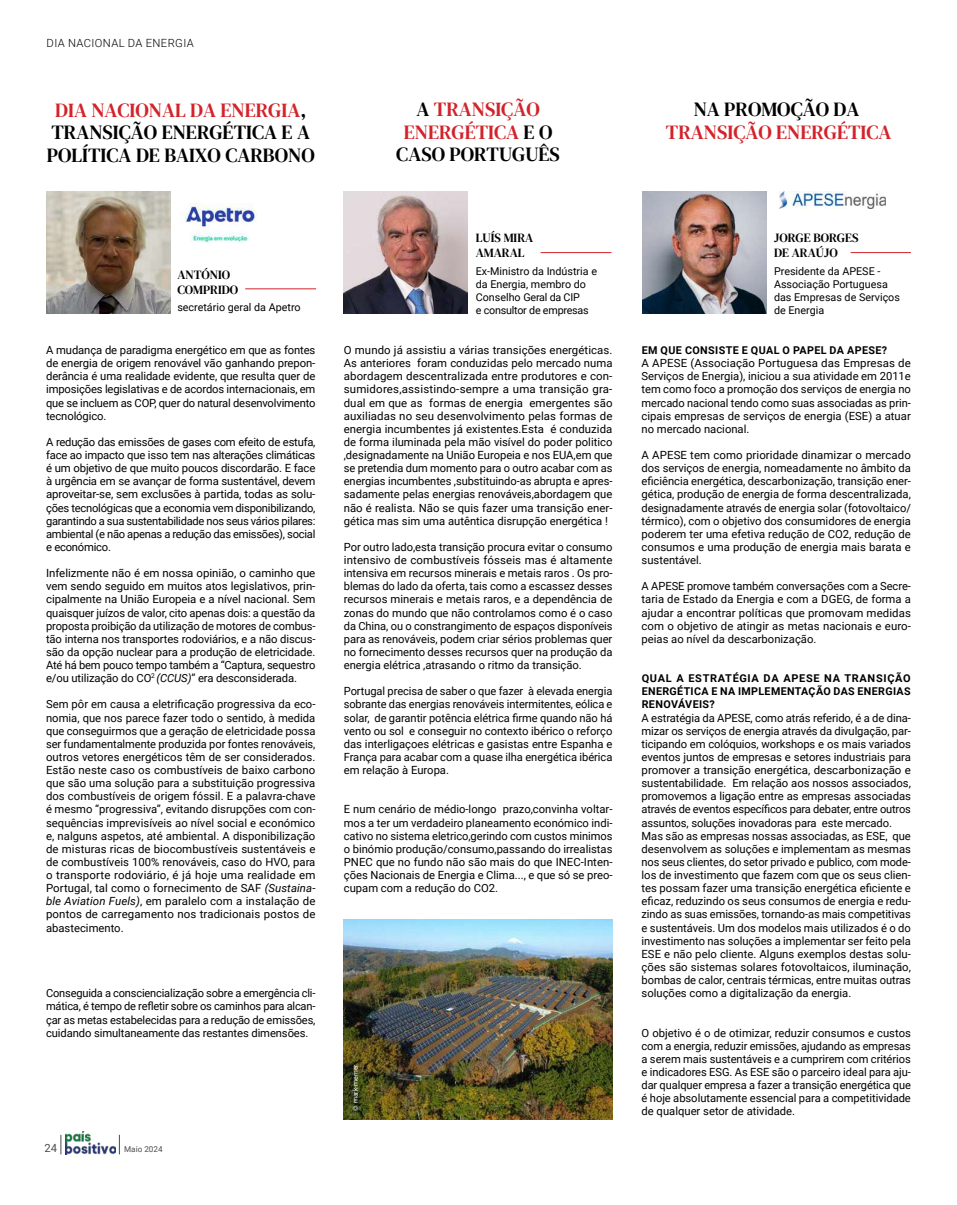
<style>
.page{position:relative;width:957px;height:1205px;background:#fff}
.page>*{position:absolute;margin:0;border:0;box-sizing:border-box;transform-origin:0 0}
.t1{font:20px/22.5px "DM Serif Text";color:#000;text-align:center}
.t2{font:20px/22.5px "DM Serif Text";color:#d2232a;text-align:center}
.t3{font:12.5px/15px "DM Serif Text";color:#000}
.t4{font:11.25px/13.1px "Roboto";letter-spacing:-.005em;color:#000;text-align:justify}
.t5{font:300 11.25px "Roboto";letter-spacing:.035em;color:#000}
.t6{font:11.25px "Roboto";color:#4d4d4f}
.t7{font:10.75px/12.9px "Roboto";color:#000}
.t8{font:700 10.75px/13.1px "Roboto";letter-spacing:.035em;color:#000;text-align:justify}
.t9{font:8.12px "Roboto";color:#4d4d4f}
.t10{font:6.88px "Roboto";color:#fff}
.s1{color:#d2232a}
.s2{font-style:italic}
.s3{color:#000}
</style>
<div class="page">
<img style="left:65px;top:1132px;width:51px;height:22px">
<svg style="left:61px;top:1135px;width:1px;height:19px"></svg>
<svg style="left:119px;top:1135px;width:1px;height:19px"></svg>
<img style="left:46px;top:191px;width:124px;height:123px">
<hr style="left:245px;top:288px;width:71px;height:1px;background:#d2232a">
<hr style="left:540px;top:252px;width:71px;height:1px;background:#d2232a">
<img style="left:183px;top:204px;width:74px;height:39px">
<img style="left:642px;top:191px;width:124px;height:123px">
<img style="left:779px;top:192px;width:106px;height:16px">
<img style="left:344px;top:191px;width:124px;height:123px">
<hr style="left:850px;top:252px;width:61px;height:1px;background:#d2232a">
<img style="left:344px;top:919px;width:268px;height:201px">
<p class="t5" style="left:47px;top:36px;width:149px">DIA NACIONAL DA ENERGIA</p>
<h1 class="t1" style="left:47px;top:99px;width:269px"><span class="s1">DIA NACIONAL DA ENERGIA</span>,<br>TRANSIÇÃO ENERGÉTICA E A<br>POLÍTICA DE BAIXO CARBONO</h1>
<p class="t3" style="left:177px;top:267px;width:62px">ANTÓNIO<br>COMPRIDO</p>
<p class="t7" style="left:177px;top:301px;width:125px">secretário geral da Apetro</p>
<p class="t4" style="left:46px;top:343px;width:271px">A mudança de paradigma energético em que as fontes de energia de origem renovável vão ganhando prepon&shy;derância é uma realidade evidente, que resulta quer de imposições legislativas e de acordos internacionais, em que se incluem as COP, quer do natural desenvolvimento tecnológico.</p>
<p class="t4" style="left:46px;top:435px;width:271px">A redução das emissões de gases com efeito de estufa, face ao impacto que isso tem nas alterações climáticas é um objetivo de que muito poucos discordarão. E face à urgência em se avançar de forma sustentável, devem aproveitar-se, sem exclusões à partida, todas as solu&shy;ções tecnológicas que a economia vem disponibilizando, garantindo a sua sustentabilidade nos seus vários pilares: ambiental (e não apenas a redução das emissões), social e económico.</p>
<p class="t4" style="left:46px;top:566px;width:271px">Infelizmente não é em nossa opinião, o caminho que vem sendo seguido em muitos atos legislativos, prin&shy;cipalmente na União Europeia e a nível nacional. Sem quaisquer juízos de valor, cito apenas dois: a questão da proposta proibição da utilização de motores de combus&shy;tão interna nos transportes rodoviários, e a não discus&shy;são da opção nuclear para a produção de eletricidade.<br>Até há bem pouco tempo também a “Captura, sequestro e/ou utilização do CO<sup>2</sup> <span class="s2">(CCUS)</span>” era desconsiderada.</p>
<p class="t4" style="left:46px;top:697px;width:271px">Sem pôr em causa a eletrificação progressiva da eco&shy;nomia, que nos parece fazer todo o sentido, à medida que conseguirmos que a geração de eletricidade possa ser fundamentalmente produzida por fontes renováveis, outros vetores energéticos têm de ser considerados.<br>Estão neste caso os combustíveis de baixo carbono que são uma solução para a substituição progressiva dos combustíveis de origem fóssil. E a palavra-chave é mesmo “progressiva”, evitando disrupções com con&shy;sequências imprevisíveis ao nível social e económico e, nalguns aspetos, até ambiental. A disponibilização de misturas ricas de biocombustíveis sustentáveis e de combustíveis 100% renováveis, caso do HVO, para o transporte rodoviário, é já hoje uma realidade em Portugal, tal como o fornecimento de SAF <span class="s2">(Sustaina&shy;ble Aviation Fuels)</span>, em paralelo com a instalação de pontos de carregamento nos tradicionais postos de abastecimento.</p>
<p class="t4" style="left:46px;top:986px;width:271px">Conseguida a consciencialização sobre a emergência cli&shy;mática, é tempo de refletir sobre os caminhos para alcan&shy;çar as metas estabelecidas para a redução de emissões, cuidando simultaneamente das restantes dimensões.</p>
<p class="t6" style="left:44px;top:1139px;width:14px">24</p>
<p class="t9" style="left:124px;top:1143px;width:40px">Maio 2024</p>
<h1 class="t2" style="left:396px;top:98px;width:165px"><span class="s3">A</span> TRANSIÇÃO<br>ENERGÉTICA <span class="s3">E O<br>CASO PORTUGUÊS</span></h1>
<p class="t3" style="left:476px;top:231px;width:59px">LUÍS MIRA<br>AMARAL</p>
<p class="t7" style="left:476px;top:264px;width:123px">Ex-Ministro da Indústria e da Energia, membro do<br>Conselho Geral da CIP<br>e consultor de empresas</p>
<p class="t4" style="left:344px;top:343px;width:270px">O mundo já assistiu a várias transições energéticas.<br>As anteriores foram conduzidas pelo mercado numa abordagem descentralizada entre produtores e con&shy;sumidores,assistindo-sempre a uma transição gra&shy;dual em que as formas de energia emergentes são auxiliadas no seu desenvolvimento pelas formas de energia incumbentes já existentes.Esta é conduzida de forma iluminada pela mão visível do poder politico ,designadamente na União Europeia e nos EUA,em que se pretendia dum momento para o outro acabar com as energias incumbentes ,substituindo-as abrupta e apres&shy;sadamente pelas energias renováveis,abordagem que não é realista. Não se quis fazer uma transição ener&shy;gética mas sim uma autêntica disrupção energética !</p>
<p class="t4" style="left:344px;top:540px;width:270px">Por outro lado,esta transição procura evitar o consumo intensivo de combustíveis fósseis mas é altamente intensiva em recursos minerais e metais raros . Os pro&shy;blemas do lado da oferta, tais como a escassez desses recursos minerais e metais raros, e a dependência de zonas do mundo que não controlamos como é o caso da China, ou o constrangimento de espaços disponíveis para as renováveis, podem criar sérios problemas quer no fornecimento desses recursos quer na produção da energia elétrica ,atrasando o ritmo da transição.</p>
<p class="t4" style="left:344px;top:684px;width:270px">Portugal precisa de saber o que fazer à elevada energia sobrante das energias renováveis intermitentes, eólica e solar, de garantir potência elétrica firme quando não há vento ou sol e conseguir no contexto ibérico o reforço das interligaçoes elétricas e gasistas entre Espanha e França para acabar com a quase ilha energética ibérica em relação à Europa.</p>
<p class="t4" style="left:344px;top:802px;width:270px">E num cenário de médio-longo prazo,convinha voltar&shy;mos a ter um verdadeiro planeamento económico indi&shy;cativo no sistema eletrico,gerindo com custos minimos o binómio produção/consumo,passando do irrealistas PNEC que no fundo não são mais do que INEC-Inten&shy;ções Nacionais de Energia e Clima..., e que só se preo&shy;cupam com a redução do CO2.</p>
<p class="t10" style="left:351px;top:1110px;width:48px;rotate:-90deg">© mark-merner</p>
<h1 class="t1" style="left:694px;top:99px;width:167px">NA PROMOÇÃO DA</h1>
<h1 class="t2" style="left:666px;top:121px;width:227px">TRANSIÇÃO ENERGÉTICA</h1>
<p class="t3" style="left:774px;top:231px;width:86px">JORGE BORGES<br>DE ARAÚJO</p>
<p class="t7" style="left:774px;top:265px;width:127px">Presidente da APESE -<br>Associação Portuguesa das Empresas de Serviços de Energia</p>
<p class="t8" style="left:642px;top:343px;width:247px">EM QUE CONSISTE E QUAL O PAPEL DA APESE?</p>
<p class="t4" style="left:641px;top:356px;width:271px">A APESE (Associação Portuguesa das Empresas de Serviços de Energia), iniciou a sua atividade em 2011e tem como foco a promoção dos serviços de energia no mercado nacional tendo como suas associadas as prin&shy;cipais empresas de serviços de energia (ESE) a atuar no mercado nacional.</p>
<p class="t4" style="left:641px;top:448px;width:271px">A APESE tem como prioridade dinamizar o mercado dos serviços de energia, nomeadamente no âmbito da eficiência energética, descarbonização, transição ener&shy;gética, produção de energia de forma descentralizada, designadamente através de energia solar (fotovoltaico/ térmico), com o objetivo dos consumidores de energia poderem ter uma efetiva redução de CO2, redução de consumos e uma produção de energia mais barata e sustentável.</p>
<p class="t4" style="left:641px;top:579px;width:271px">A APESE promove também conversações com a Secre&shy;taria de Estado da Energia e com a DGEG, de forma a ajudar a encontrar políticas que promovam medidas com o objetivo de atingir as metas nacionais e euro&shy;peias ao nível da descarbonização.</p>
<p class="t8" style="left:642px;top:671px;width:270px">QUAL A ESTRATÉGIA DA APESE NA TRANSIÇÃO ENERGÉTICA E NA IMPLEMENTAÇÃO DAS ENERGIAS RENOVÁVEIS?</p>
<p class="t4" style="left:641px;top:710px;width:271px;text-align:left">A estratégia da APESE, como atrás referido, é a de dina&shy;mizar os serviços de energia através da divulgação, par&shy;ticipando em colóquios, workshops e os mais variados eventos juntos de empresas e setores industriais para promover a transição energética, descarbonização e sustentabilidade. Em relação aos nossos associados, promovemos a ligação entre as empresas associadas através de eventos específicos para debater, entre outros assuntos, soluções inovadoras para este mercado.<br>Mas são as empresas nossas associadas, as ESE, que desenvolvem as soluções e implementam as mesmas nos seus clientes, do setor privado e publico, com mode&shy;los de investimento que fazem com que os seus clien&shy;tes possam fazer uma transição energética eficiente e eficaz, reduzindo os seus consumos de energia e redu&shy;zindo as suas emissões, tornando-as mais competitivas e sustentáveis. Um dos modelos mais utilizados é o do investimento nas soluções a implementar ser feito pela ESE e não pelo cliente. Alguns exemplos destas solu&shy;ções são sistemas solares fotovoltaicos, iluminação, bombas de calor, centrais térmicas, entre muitas outras soluções como a digitalização da energia.</p>
<p class="t4" style="left:641px;top:1025px;width:271px">O objetivo é o de otimizar, reduzir consumos e custos com a energia, reduzir emissões, ajudando as empresas a serem mais sustentáveis e a cumprirem com critérios e indicadores ESG. As ESE são o parceiro ideal para aju&shy;dar qualquer empresa a fazer a transição energética que é hoje absolutamente essencial para a competitividade de qualquer setor de atividade.</p>
</div>
